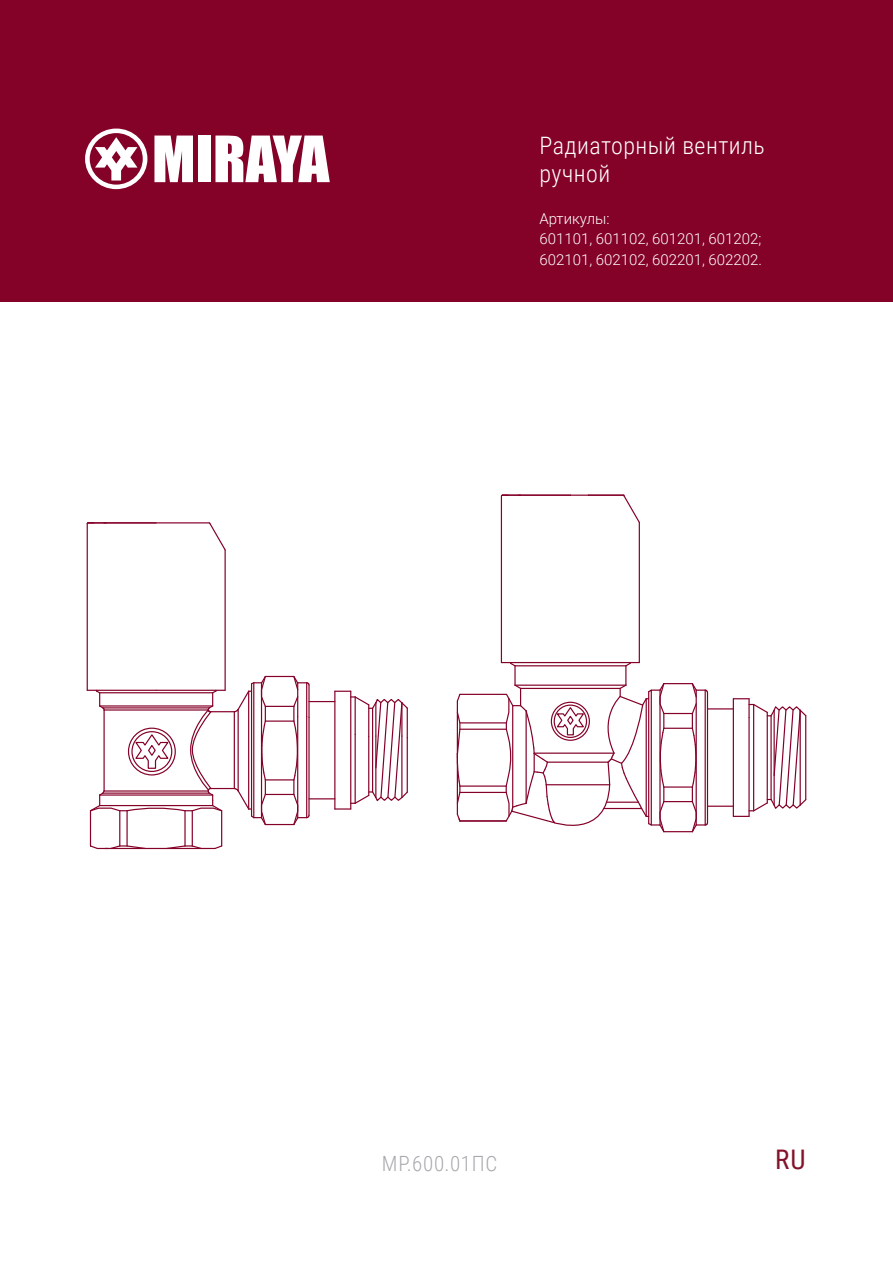
<style>
.page{position:relative;width:893px;height:1263px;background:#fff}
.page>*{position:absolute;margin:0;border:0;box-sizing:border-box;transform-origin:0 0}
.t1{font:27px "Roboto Condensed";color:#83132b}
.t2{font:300 24px/28.8px "Roboto Condensed";letter-spacing:.02em;color:#fff}
.t3{font:300 21px "Roboto Condensed";letter-spacing:.035em;color:#a8a9ad}
.Основной_текс{font:300 15px "Roboto";color:#fff}
</style>
<div class="page">
<div style="left:0;top:0;width:893px;height:302px;background:#840128"></div>
<svg style="left:154px;top:136px;width:39px;height:46px;background:#efdfe4"></svg>
<div style="left:198px;top:136px;width:12px;height:46px;background:#fff"></div>
<svg style="left:215px;top:136px;width:115px;height:46px"></svg>
<svg style="left:85px;top:129px;width:62px;height:60px"></svg>
<hr style="left:501px;top:496px;width:1px;height:166px;background:#840128">
<svg style="left:570px;top:495px;width:18px;height:1px"></svg>
<hr style="left:588px;top:495px;width:36px;height:1px;background:#840128">
<hr style="left:639px;top:522px;width:1px;height:140px;background:#840128">
<svg style="left:622px;top:494px;width:18px;height:30px"></svg>
<hr style="left:501px;top:662px;width:69px;height:1px;background:#840128">
<hr style="left:502px;top:495px;width:68px;height:1px;background:#840128">
<svg style="left:500px;top:494px;width:8px;height:4px"></svg>
<hr style="left:457px;top:757px;width:1px;height:57px;background:#840128">
<svg style="left:456px;top:813px;width:5px;height:9px"></svg>
<hr style="left:460px;top:820px;width:46px;height:1px;background:#840128">
<hr style="left:460px;top:792px;width:46px;height:1px;background:#840128">
<hr style="left:460px;top:785px;width:46px;height:2px;background:#840128">
<hr style="left:460px;top:694px;width:46px;height:1px;background:#840128">
<hr style="left:460px;top:722px;width:46px;height:1px;background:#840128">
<hr style="left:460px;top:729px;width:46px;height:1px;background:#840128">
<svg style="left:456px;top:693px;width:5px;height:112px"></svg>
<svg style="left:505px;top:662px;width:302px;height:171px"></svg>
<hr style="left:87px;top:524px;width:1px;height:166px;background:#840128">
<hr style="left:225px;top:550px;width:1px;height:140px;background:#840128">
<svg style="left:208px;top:522px;width:18px;height:29px"></svg>
<hr style="left:87px;top:690px;width:69px;height:1px;background:#840128">
<hr style="left:88px;top:522px;width:121px;height:1px;background:#840128">
<hr style="left:90px;top:811px;width:1px;height:35px;background:#840128">
<hr style="left:105px;top:848px;width:51px;height:1px;background:#840128">
<hr style="left:119px;top:811px;width:1px;height:35px;background:#840128">
<hr style="left:126px;top:811px;width:2px;height:35px;background:#840128">
<hr style="left:156px;top:848px;width:48px;height:1px;background:#840128">
<hr style="left:221px;top:811px;width:1px;height:35px;background:#840128">
<hr style="left:192px;top:811px;width:1px;height:35px;background:#840128">
<hr style="left:184px;top:811px;width:2px;height:35px;background:#840128">
<svg style="left:89px;top:844px;width:58px;height:6px"></svg>
<svg style="left:165px;top:844px;width:58px;height:6px"></svg>
<svg style="left:89px;top:675px;width:319px;height:151px"></svg>
<p class="t2" style="left:539px;top:130px;width:227px">Радиаторный вентиль ручной</p>
<p class="Основной_текс" style="left:539px;top:208px;width:72px">Артикулы:</p>
<p class="Основной_текс" style="left:539px;top:229px;width:223px">601101, 601102, 601201, 601202;</p>
<p class="Основной_текс" style="left:539px;top:249px;width:224px">602101, 602102, 602201, 602202.</p>
<p class="t3" style="left:382px;top:1149px;width:117px">МР.600.01ПС</p>
<p class="t1" style="left:775px;top:1140px;width:32px">RU</p>
</div>
